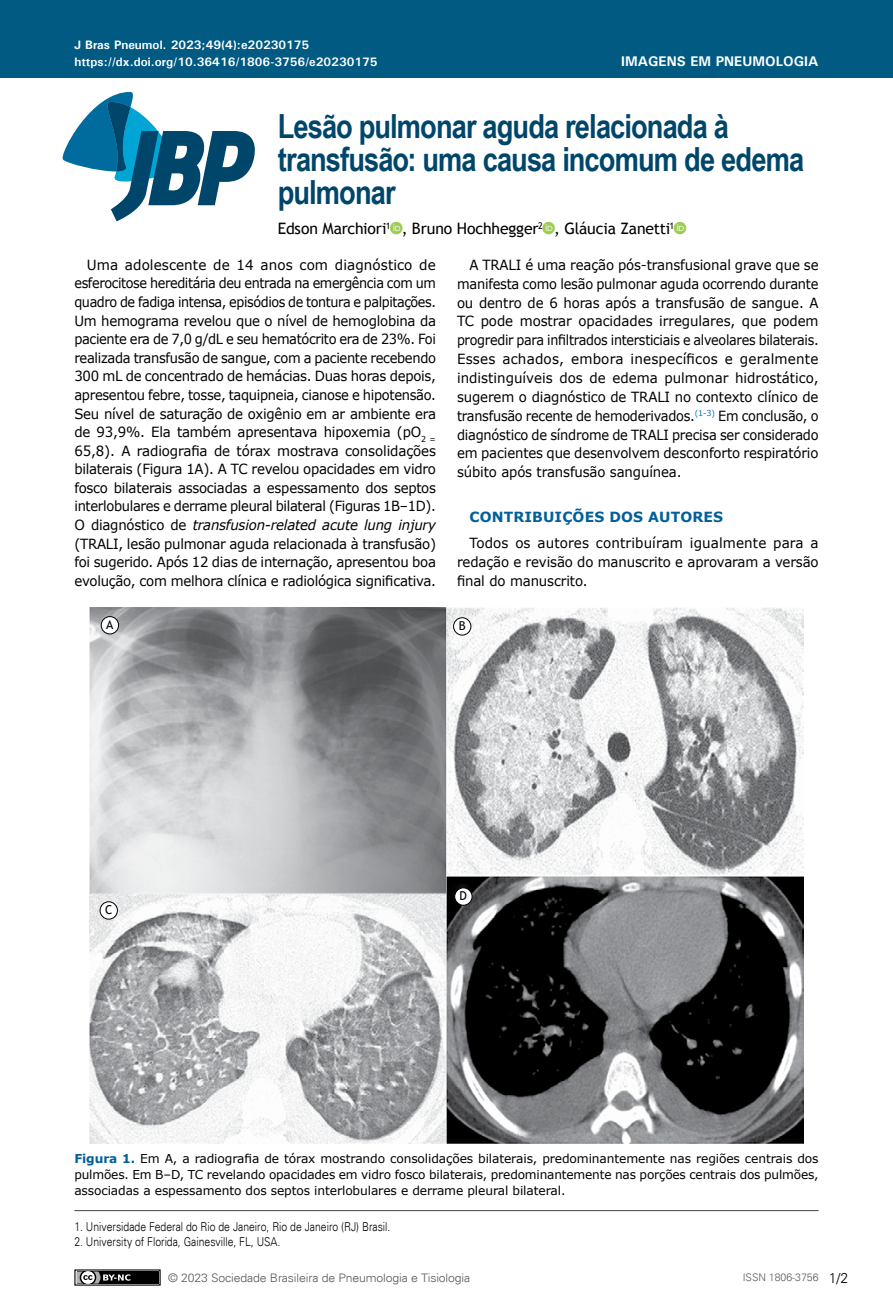
<style>
.page{position:relative;width:893px;height:1315px;background:#fff}
.page>*{position:absolute;margin:0;border:0;box-sizing:border-box;transform-origin:0 0}
.t1{font:700 33.25px/33.2px "Arial Narrow";letter-spacing:-.025em;color:#00466b}
.t2{font:21px "ID font Regular";color:#9dcc52}
.t3{font:15.75px "Trebuchet MS";letter-spacing:-.01em;color:#000}
.t4{font:14px/18.6px "Verdana";letter-spacing:-.01em;color:#000;text-align:justify}
.t5{font:14px/18.9px "Verdana";letter-spacing:-.01em;color:#000;text-align:justify;scale:.95 1}
.t6{font:14px/18.9px "Verdana";letter-spacing:-.01em;color:#000;text-align:justify;scale:.96 1}
.t7{font:700 14px "Verdana";letter-spacing:.01em;color:#01609a}
.t8{font:700 14px "Univers";color:#fff}
.t9{font:300 14px "Univers";color:#000}
.t10{font:12.25px/15.8px "Verdana";letter-spacing:-.01em;color:#000;text-align:justify}
.t11{font:300 12.25px "Univers";color:#000;scale:.85 1}
.t12{font:700 12.25px "Univers";color:#fff}
.t13{font:12.25px "Trebuchet MS";color:#000}
.t14{font:300 11.72px "Univers";letter-spacing:-.01em;color:#58595b;scale:1.04 1}
.t15{font:300 10.5px "Univers";color:#58595b}
.s1{font-family:"ID font Regular";font-size:21px;color:#9dcc52}
.s2{font-style:italic}
.s3{font-weight:700;color:#01609a}
</style>
<div class="page">
<div style="left:0;top:0;width:893px;height:78px;background:#005a82"></div>
<svg style="left:62px;top:91px;width:193px;height:130px"></svg>
<div style="left:75px;top:1270px;width:85px;height:15px;background:#000"></div>
<div style="left:74px;top:1269px;width:87px;height:16px;border:1px solid #000"></div>
<svg style="left:74px;top:1269px;width:56px;height:17px"></svg>
<hr style="left:74px;top:1210px;width:745px;height:1px;background:#464547">
<img style="left:89px;top:608px;width:715px;height:536px">
<div style="left:101px;top:616px;width:18px;height:18px;background:#fff;border-radius:50%"></div>
<div style="left:101px;top:616px;width:18px;height:18px;border:1px solid #000;border-radius:50%"></div>
<div style="left:454px;top:618px;width:17px;height:17px;background:#fff;border-radius:50%"></div>
<div style="left:453px;top:617px;width:18px;height:18px;border:1px solid #000;border-radius:50%"></div>
<div style="left:100px;top:901px;width:17px;height:18px;background:#fff;border-radius:50%"></div>
<div style="left:100px;top:901px;width:18px;height:18px;border:1px solid #000;border-radius:50%"></div>
<div style="left:455px;top:888px;width:17px;height:17px;background:#fff;border-radius:50%"></div>
<div style="left:454px;top:887px;width:18px;height:18px;border:1px solid #000;border-radius:50%"></div>
<p class="t12" style="left:74px;top:37px;width:236px">J Bras Pneumol. 2023;49(4):e20230175</p>
<p class="t12" style="left:74px;top:54px;width:305px">https://dx.doi.org/10.36416/1806-3756/e20230175</p>
<p class="t8" style="left:621px;top:52px;width:199px">IMAGENS EM PNEUMOLOGIA</p>
<h1 class="t1" style="left:278px;top:108px;width:528px">Lesão pulmonar aguda relacionada à transfusão: uma causa incomum de edema pulmonar</h1>
<p class="t3" style="left:278px;top:219px;width:398px">Edson Marchiori<sup>1</sup><span class="s1">a</span>, Bruno Hochhegger<sup>2</sup><span class="s1">a</span>, Gláucia Zanetti<sup>1</sup></p>
<h2 class="t2" style="left:674px;top:218px;width:14px">a</h2>
<p class="t4" style="left:74px;top:256px;width:363px;text-indent:12px">Uma adolescente de 14 anos com diagnóstico de esferocitose hereditária deu entrada na emergência com um quadro de fadiga intensa, episódios de tontura e palpitações.<br>Um hemograma revelou que o nível de hemoglobina da paciente era de 7,0 g/dL e seu hematócrito era de 23%. Foi realizada transfusão de sangue, com a paciente recebendo 300 mL de concentrado de hemácias. Duas horas depois, apresentou febre, tosse, taquipneia, cianose e hipotensão.<br>Seu nível de saturação de oxigênio em ar ambiente era de 93,9%. Ela também apresentava hipoxemia (pO<sub>2</sub> <sub>= </sub>65,8). A radiografia de tórax mostrava consolidações bilaterais (Figura 1A). A TC revelou opacidades em vidro fosco bilaterais associadas a espessamento dos septos interlobulares e derrame pleural bilateral (Figuras 1B–1D).<br>O diagnóstico de <span class="s2">transfusion-related acute lung injury </span>(TRALI, lesão pulmonar aguda relacionada à transfusão) foi sugerido. Após 12 dias de internação, apresentou boa evolução, com melhora clínica e radiológica significativa.</p>
<p class="t5" style="left:457px;top:255px;width:382px;text-indent:12px">A TRALI é uma reação pós-transfusional grave que se manifesta como lesão pulmonar aguda ocorrendo durante ou dentro de 6 horas após a transfusão de sangue. A TC pode mostrar opacidades irregulares, que podem progredir para infiltrados intersticiais e alveolares bilaterais.<br>Esses achados, embora inespecíficos e geralmente indistinguíveis dos de edema pulmonar hidrostático, sugerem o diagnóstico de TRALI no contexto clínico de transfusão recente de hemoderivados.<sup>(1-3)</sup> Em conclusão, o diagnóstico de síndrome de TRALI precisa ser considerado em pacientes que desenvolvem desconforto respiratório súbito após transfusão sanguínea.</p>
<p class="t7" style="left:469px;top:507px;width:255px">CONTRIBUIÇÕES DOS AUTORES</p>
<p class="t6" style="left:457px;top:533px;width:378px;text-indent:12px">Todos os autores contribuíram igualmente para a redação e revisão do manuscrito e aprovaram a versão final do manuscrito.</p>
<p class="t13" style="left:106px;top:617px;width:9px">A</p>
<p class="t13" style="left:459px;top:618px;width:8px">B</p>
<p class="t13" style="left:105px;top:902px;width:9px">C</p>
<p class="t13" style="left:460px;top:888px;width:9px">D</p>
<p class="t10" style="left:74px;top:1151px;width:746px"><span class="s3">Figura 1.</span> Em A, a radiografia de tórax mostrando consolidações bilaterais, predominantemente nas regiões centrais dos pulmões. Em B–D, TC revelando opacidades em vidro fosco bilaterais, predominantemente nas porções centrais dos pulmões, associadas a espessamento dos septos interlobulares e derrame pleural bilateral.</p>
<p class="t11" style="left:74px;top:1219px;width:373px">1. Universidade Federal do Rio de Janeiro, Rio de Janeiro (RJ) Brasil.</p>
<p class="t11" style="left:74px;top:1233px;width:244px">2. University of Florida, Gainesville, FL, USA.</p>
<p class="t14" style="left:168px;top:1270px;width:292px">© 2023 Sociedade Brasileira de Pneumologia e Tisiologia</p>
<p class="t15" style="left:743px;top:1271px;width:77px">ISSN 1806-3756</p>
<p class="t9" style="left:829px;top:1269px;width:21px">1/2</p>
</div>
